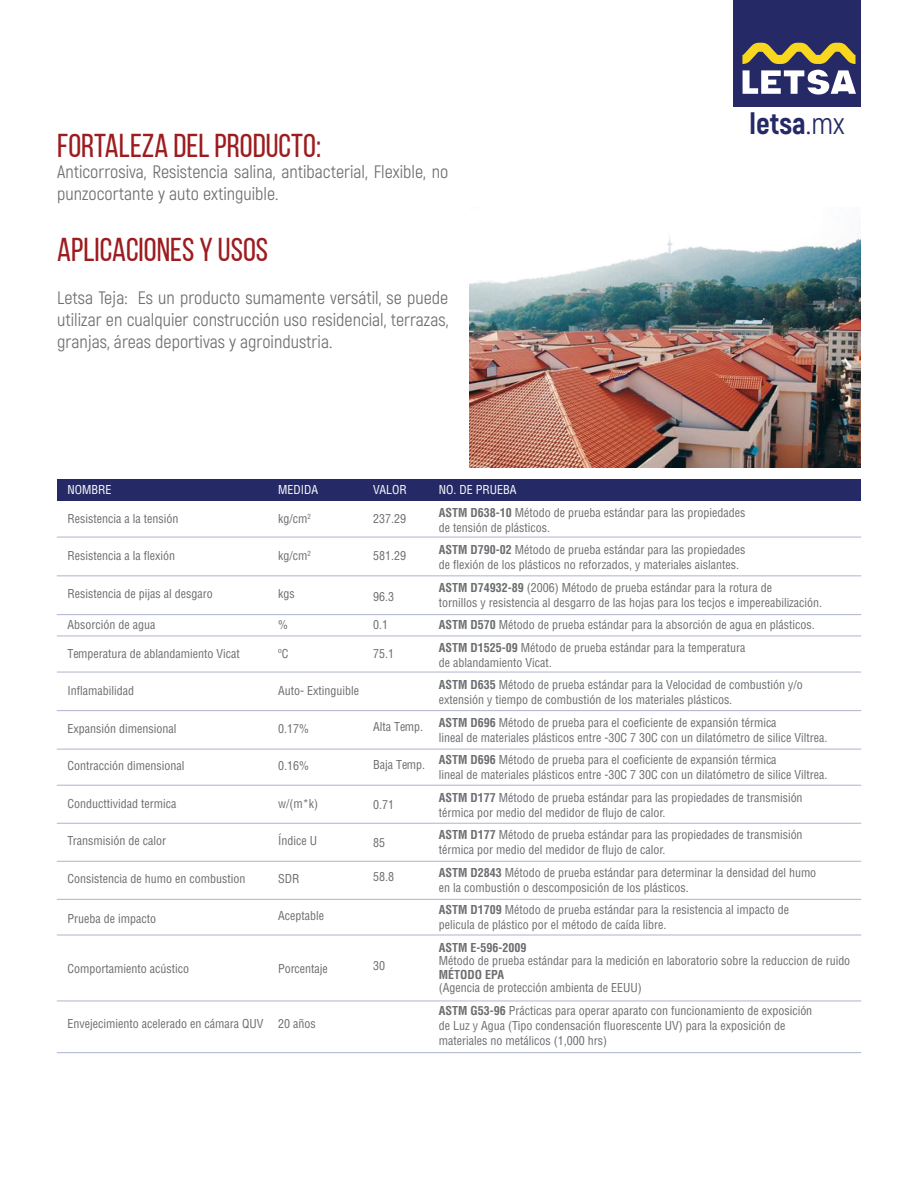
<style>
.page{position:relative;width:918px;height:1188px;background:#fff}
.page>*{position:absolute;margin:0;border:0;box-sizing:border-box;transform-origin:0 0}
.t1{font:33px "Bebas Neue";color:#9c1c1f}
.t2{font:800 30px "Akrobat";color:#252a66}
.t3{font:18px/21.6px "Akrobat";color:#6c6d70}
.t4{font:condensed 12px/22.5px "Helvetica";color:#6c6d70}
.t5{font:700 condensed 12px "Helvetica";color:#6c6d70}
.t6{font:condensed 12px "Helvetica";color:#fff}
.s1{font-weight:400}
.s2{color:#fff}
.s3{font-weight:700}
</style>
<div class="page">
<div style="left:733px;top:0;width:128px;height:106px;background:#252a66"></div>
<svg style="left:742px;top:43px;width:114px;height:21px"></svg>
<svg style="left:743px;top:70px;width:113px;height:25px"></svg>
<div style="left:57px;top:479px;width:804px;height:22px;background:#252a66"></div>
<hr style="left:57px;top:1052px;width:804px;height:1px;background:#b6bad1">
<hr style="left:57px;top:537px;width:804px;height:1px;background:#b6bad1">
<hr style="left:57px;top:614px;width:804px;height:1px;background:#b6bad1">
<hr style="left:57px;top:635px;width:804px;height:1px;background:#b6bad1">
<hr style="left:57px;top:672px;width:804px;height:1px;background:#b6bad1">
<hr style="left:57px;top:710px;width:804px;height:1px;background:#b6bad1">
<hr style="left:57px;top:749px;width:804px;height:1px;background:#b6bad1">
<hr style="left:57px;top:785px;width:804px;height:1px;background:#b6bad1">
<hr style="left:57px;top:861px;width:804px;height:1px;background:#b6bad1">
<hr style="left:57px;top:899px;width:804px;height:1px;background:#b6bad1">
<hr style="left:57px;top:1000px;width:804px;height:2px;background:#b6bad1">
<hr style="left:57px;top:934px;width:804px;height:2px;background:#b6bad1">
<hr style="left:57px;top:823px;width:804px;height:1px;background:#b6bad1">
<hr style="left:57px;top:575px;width:804px;height:1px;background:#b6bad1">
<img style="left:470px;top:237px;width:391px;height:230px">
<p class="t1" style="left:57px;top:127px;width:265px">FORTALEZA DEL PRODUCTO:</p>
<p class="t3" style="left:57px;top:161px;width:393px">Anticorrosiva, Resistencia salina, antibacterial, Flexible, no punzocortante y auto extinguible.</p>
<p class="t1" style="left:57px;top:232px;width:212px">APLICACIONES Y USOS</p>
<p class="t3" style="left:57px;top:287px;width:393px;text-align:justify">Letsa Teja: Es un producto sumamente versátil, se puede utilizar en cualquier construcción uso residencial, terrazas, granjas, áreas deportivas y agroindustria.</p>
<h2 class="t2" style="left:750px;top:105px;width:96px">letsa<span class="s1">.mx</span></h2>
<p class="t6" style="left:68px;top:482px;width:46px">NOMBRE</p>
<p class="t4" style="left:68px;top:507px;width:112px">Resistencia a la tensión</p>
<p class="t4" style="left:68px;top:545px;width:109px">Resistencia a la flexión</p>
<p class="t4" style="left:68px;top:582px;width:147px">Resistencia de pijas al desgaro</p>
<p class="t4" style="left:68px;top:614px;width:89px">Absorción de agua</p>
<p class="t4" style="left:68px;top:642px;width:174px">Temperatura de ablandamiento Vicat</p>
<p class="t4" style="left:68px;top:680px;width:68px">Inflamabilidad</p>
<p class="t4" style="left:68px;top:717px;width:110px">Expansión dimensional</p>
<p class="t4" style="left:68px;top:755px;width:118px">Contracción dimensional</p>
<p class="t4" style="left:68px;top:792px;width:110px">Conducttividad termica</p>
<p class="t4" style="left:68px;top:830px;width:100px">Transmisión de calor</p>
<p class="t4" style="left:68px;top:867px;width:179px">Consistencia de humo en combustion</p>
<p class="t4" style="left:68px;top:908px;width:90px">Prueba de impacto</p>
<p class="t4" style="left:68px;top:957px;width:123px">Comportamiento acústico</p>
<p class="t6" style="left:278px;top:482px;width:42px">MEDIDA</p>
<p class="t4" style="left:278px;top:507px;width:34px">kg/cm<sup>2</sup></p>
<p class="t4" style="left:278px;top:545px;width:34px">kg/cm<sup>2</sup></p>
<p class="t4" style="left:278px;top:582px;width:18px">kgs</p>
<p class="t4" style="left:278px;top:614px;width:11px">%</p>
<p class="t4" style="left:278px;top:642px;width:12px">ºC</p>
<p class="t4" style="left:278px;top:680px;width:82px">Auto- Extinguible</p>
<p class="t4" style="left:278px;top:717px;width:32px">0.17%</p>
<p class="t4" style="left:278px;top:755px;width:32px">0.16%</p>
<p class="t4" style="left:278px;top:792px;width:41px">w/(m*k)</p>
<p class="t4" style="left:278px;top:830px;width:40px">Índice U</p>
<p class="t4" style="left:278px;top:867px;width:23px">SDR</p>
<p class="t4" style="left:278px;top:905px;width:47px">Aceptable</p>
<p class="t6" style="left:373px;top:482px;width:35px">VALOR</p>
<p class="t4" style="left:373px;top:507px;width:34px">237.29</p>
<p class="t4" style="left:373px;top:545px;width:34px">581.29</p>
<p class="t4" style="left:373px;top:585px;width:22px">96.3</p>
<p class="t4" style="left:373px;top:614px;width:16px">0.1</p>
<p class="t4" style="left:373px;top:642px;width:22px">75.1</p>
<p class="t4" style="left:373px;top:716px;width:51px">Alta Temp.</p>
<p class="t4" style="left:373px;top:753px;width:53px">Baja Temp.</p>
<p class="t4" style="left:373px;top:794px;width:22px">0.71</p>
<p class="t4" style="left:373px;top:831px;width:13px">85</p>
<p class="t4" style="left:373px;top:866px;width:22px">58.8</p>
<p class="t4" style="left:278px;top:957px;width:51px">Porcentaje</p>
<p class="t4" style="left:373px;top:954px;width:13px">30</p>
<p class="t4" style="left:68px;top:1013px;width:197px">Envejecimiento acelerado en cámara QUV</p>
<p class="t4" style="left:278px;top:1013px;width:39px">20 años</p>
<p class="t4" style="left:439px;top:479px;width:308px"><span class="s2">NO. DE PRUEBA<br></span><span class="s3">ASTM D638-10</span> Método de prueba estándar para las propiedades</p>
<p class="t4" style="left:439px;top:516px;width:308px">de tensión de plásticos.<br><span class="s3">ASTM D790-02</span> Método de prueba estándar para las propiedades</p>
<p class="t4" style="left:439px;top:554px;width:335px">de flexión de los plásticos no reforzados, y materiales aislantes.<br><span class="s3">ASTM D74932-89</span> (2006) Método de prueba estándar para la rotura de</p>
<p class="t4" style="left:439px;top:591px;width:385px">tornillos y resistencia al desgarro de las hojas para los tecjos e impereabilización.<br><span class="s3">ASTM D570</span> Método de prueba estándar para la absorción de agua en plásticos.<br><span class="s3">ASTM D1525-09</span> Método de prueba estándar para la temperatura</p>
<p class="t4" style="left:439px;top:651px;width:365px">de ablandamiento Vicat.<br><span class="s3">ASTM D635</span> Método de prueba estándar para la Velocidad de combustión y/o</p>
<p class="t4" style="left:439px;top:689px;width:339px">extensión y tiempo de combustión de los materiales plásticos.<br><span class="s3">ASTM D696</span> Método de prueba para el coeficiente de expansión térmica</p>
<p class="t4" style="left:439px;top:726px;width:390px">lineal de materiales plásticos entre -30C 7 30C con un dilatómetro de silice Viltrea.<br><span class="s3">ASTM D696</span> Método de prueba para el coeficiente de expansión térmica</p>
<p class="t4" style="left:439px;top:764px;width:390px">lineal de materiales plásticos entre -30C 7 30C con un dilatómetro de silice Viltrea.<br><span class="s3">ASTM D177</span> Método de prueba estándar para las propiedades de transmisión</p>
<p class="t4" style="left:439px;top:801px;width:365px">térmica por medio del medidor de flujo de calor.<br><span class="s3">ASTM D177</span> Método de prueba estándar para las propiedades de transmisión</p>
<p class="t4" style="left:439px;top:839px;width:379px">térmica por medio del medidor de flujo de calor.<br><span class="s3">ASTM D2843</span> Método de prueba estándar para determinar la densidad del humo</p>
<p class="t4" style="left:439px;top:876px;width:352px">en la combustión o descomposición de los plásticos.<br><span class="s3">ASTM D1709</span> Método de prueba estándar para la resistencia al impacto de</p>
<p class="t4" style="left:439px;top:914px;width:229px">pelicula de plástico por el método de caída libre.</p>
<p class="t5" style="left:439px;top:940px;width:89px">ASTM E-596-2009</p>
<p class="t4" style="left:439px;top:950px;width:413px">Método de prueba estándar para la medición en laboratorio sobre la reduccion de ruido</p>
<p class="t5" style="left:439px;top:967px;width:67px">MÉTODO EPA</p>
<p class="t4" style="left:439px;top:977px;width:375px">(Agencia de protección ambienta de EEUU)<br><span class="s3">ASTM G53-96</span> Prácticas para operar aparato con funcionamiento de exposición</p>
<p class="t4" style="left:439px;top:1018px;width:348px;line-height:15px">de Luz y Agua (Tipo condensación fluorescente UV) para la exposición de materiales no metálicos (1,000 hrs)</p>
</div>
